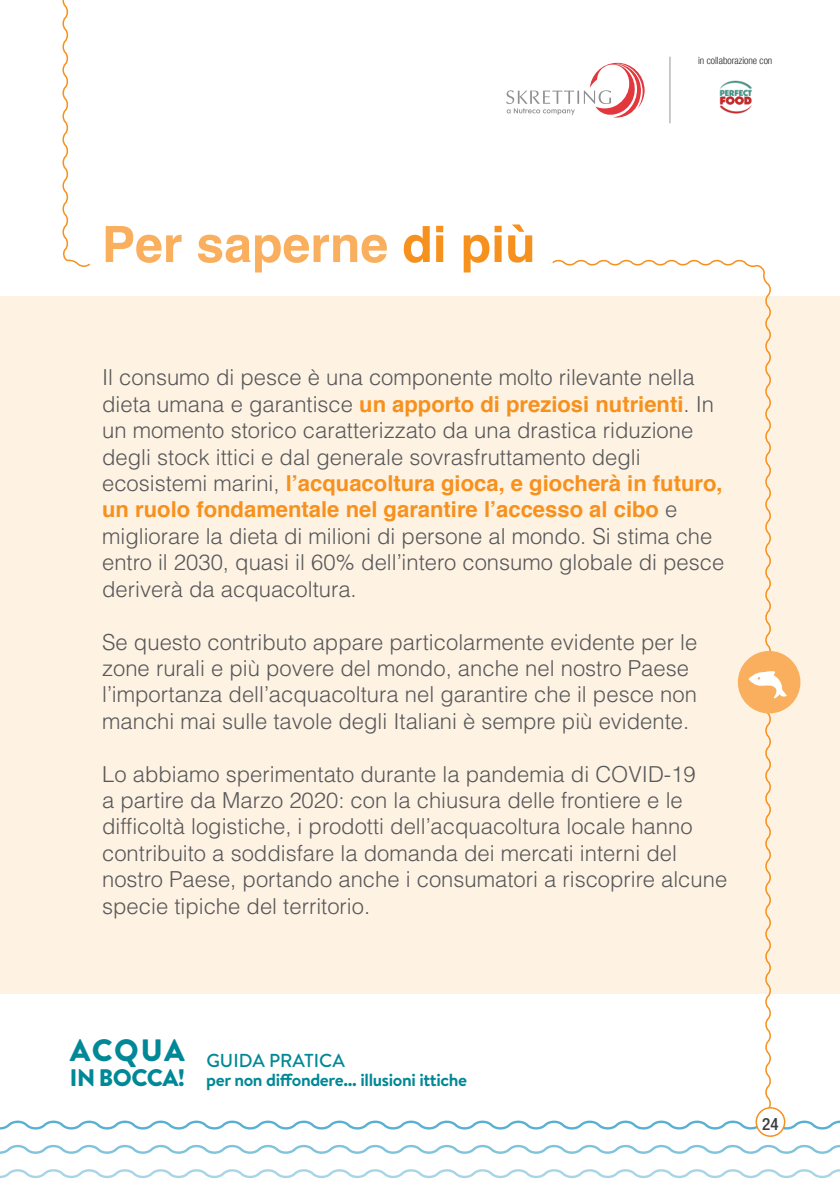
<style>
.page{position:relative;width:840px;height:1191px;background:#fff}
.page>*{position:absolute;margin:0;border:0;box-sizing:border-box;transform-origin:0 0}
.t1{font:700 50px "Helvetica";color:#faaf5e}
.t2{font:900 30.8px "Brandon Text";letter-spacing:.04em;color:#008896}
.t3{font:900 24px "Brandon Text";letter-spacing:-.02em;color:#008896}
.t4{font:300 22px/26.4px "Helvetica";color:#57585a}
.t5{font:500 18.8px "Brandon Text";color:#008896}
.t6{font:700 17.6px "Brandon Text";letter-spacing:-.02em;color:#008896}
.t7{font:500 condensed 17px "Helvetica Neue";color:#3e3e3f}
.t8{font:300 condensed 10px "Helvetica Neue";color:#231f20}
.s1{color:#f6911e}
.s2{font-weight:700;color:#f6911e}
</style>
<div class="page">
<div style="left:0;top:296px;width:839px;height:697px;background:#fef2e3"></div>
<svg style="left:550px;top:259px;width:222px;height:849px"></svg>
<div style="left:737px;top:651px;width:63px;height:62px;background:#faaf5e;border-radius:50%"></div>
<svg style="left:748px;top:671px;width:38px;height:27px"></svg>
<svg style="left:0;top:1169px;width:839px;height:10px"></svg>
<svg style="left:0;top:1117px;width:839px;height:15px"></svg>
<svg style="left:0;top:1144px;width:839px;height:10px"></svg>
<svg style="left:62px;top:0;width:28px;height:267px"></svg>
<svg style="left:506px;top:62px;width:138px;height:56px"></svg>
<hr style="left:669px;top:57px;width:1px;height:66px;background:#939598">
<div style="left:755px;top:1107px;width:29px;height:29px;background:#fff;border-radius:50%"></div>
<div style="left:755px;top:1107px;width:30px;height:29px;border:2px solid #f6911e;border-radius:50%"></div>
<img style="left:719px;top:80px;width:33px;height:34px">
<h1 class="t1" style="left:102px;top:213px;width:435px">Per saperne <span class="s1">di più</span></h1>
<p class="t8" style="left:697px;top:55px;width:76px">in collaborazione con</p>
<p class="t4" style="left:102px;top:364px;width:623px">Il consumo di pesce è una componente molto rilevante nella dieta umana e garantisce <span class="s2">un apporto di preziosi nutrienti</span>. In un momento storico caratterizzato da una drastica riduzione degli stock ittici e dal generale sovrasfruttamento degli ecosistemi marini, <span class="s2">l’acquacoltura gioca, e giocherà in futuro, un ruolo fondamentale nel garantire l’accesso al cibo</span> e migliorare la dieta di milioni di persone al mondo. Si stima che entro il 2030, quasi il 60% dell’intero consumo globale di pesce deriverà da acquacoltura.</p>
<p class="t4" style="left:102px;top:628px;width:596px">Se questo contributo appare particolarmente evidente per le zone rurali e più povere del mondo, anche nel nostro Paese l’importanza dell’acquacoltura nel garantire che il pesce non manchi mai sulle tavole degli Italiani è sempre più evidente.</p>
<p class="t4" style="left:102px;top:760px;width:626px">Lo abbiamo sperimentato durante la pandemia di COVID-19<br>a partire da Marzo 2020: con la chiusura delle frontiere e le difficoltà logistiche, i prodotti dell’acquacoltura locale hanno contribuito a soddisfare la domanda dei mercati interni del nostro Paese, portando anche i consumatori a riscoprire alcune specie tipiche del territorio.</p>
<h2 class="t2" style="left:70px;top:1028px;width:116px">ACQUA</h2>
<p class="t3" style="left:70px;top:1060px;width:116px">IN BOCCA!</p>
<p class="t5" style="left:206px;top:1047px;width:140px">GUIDA PRATICA</p>
<p class="t6" style="left:206px;top:1067px;width:262px">per non diffondere... illusioni ittiche</p>
<p class="t7" style="left:761px;top:1113px;width:18px">24</p>
</div>
